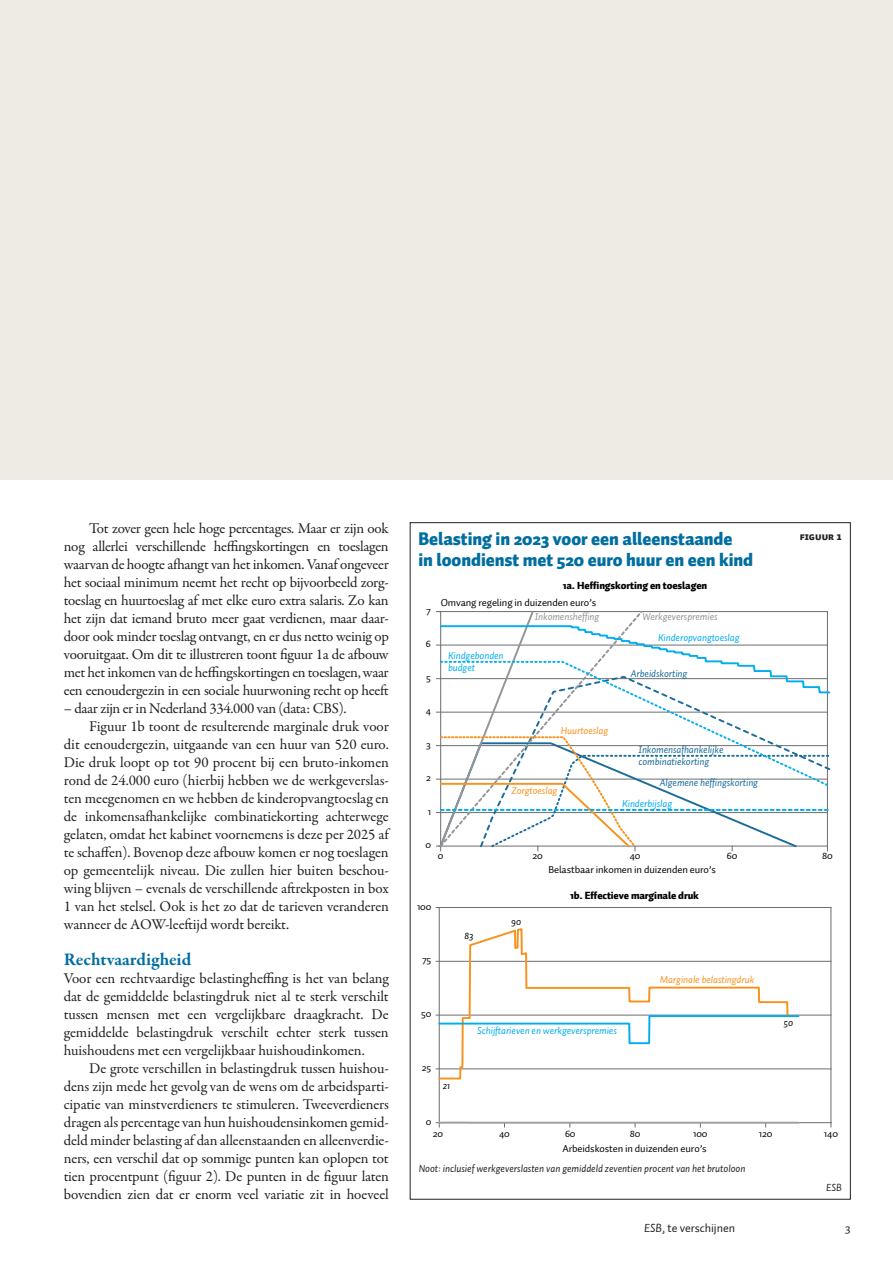
<style>
.page{position:relative;width:893px;height:1263px;background:#fff}
.page>*{position:absolute;margin:0;border:0;box-sizing:border-box;transform-origin:0 0}
.FIGUURKOP{font:900 18px "Auto 1";letter-spacing:-.005em;color:#006e9f}
.TUSSENKOP{font:700 18px "Garamond Premr Pro";color:#006e9f}
.PLAT_VervolgAlinea{font:15px/18px "Garamond Premr Pro";letter-spacing:-.015em;color:#231f20;text-align:justify}
.PLAT_EersteAlinea{font:15px/18px "Garamond Premr Pro";letter-spacing:-.005em;color:#231f20;text-align:justify}
.t1{font:12px "Auto 1";letter-spacing:-.005em;color:#231f20}
.BIJSCHRIFT{font:italic 10.5px "Auto 1";letter-spacing:-.005em;color:#231f20}
.FIGUURNUMMMER{font:10.5px "Auto 1 Black Sm Cp";color:#231f20}
.FIGUUR_BRONVERMELDIN{font:italic 10.5px "Auto 1";color:#231f20}
.t2{font:10.35px "Auto 1";letter-spacing:-.01em;color:#050504}
.t3{font:italic 10.35px/11.7px "Auto 1";letter-spacing:-.01em;color:#00aeef}
.t4{font:italic 10.35px/11.7px "Auto 1";letter-spacing:-.01em;color:#1a6c9b}
.t5{font:900 10.35px "Auto 1";letter-spacing:-.01em;color:#050504}
.t6{font:italic 10.35px "Auto 1";letter-spacing:-.01em;color:#f7931d}
.t7{font:italic 10.35px "Auto 1";letter-spacing:-.01em;color:#939598}
.t8{font:italic 10.35px "Auto 1";letter-spacing:-.01em;color:#050504}
.s1{font-style:italic}
</style>
<div class="page">
<svg style="left:437px;top:611px;width:394px;height:240px"></svg>
<hr style="left:439px;top:907px;width:1px;height:216px;background:#6c6d70">
<hr style="left:831px;top:907px;width:1px;height:216px;background:#6c6d70">
<hr style="left:436px;top:961px;width:395px;height:1px;background:#6c6d70">
<hr style="left:436px;top:1015px;width:395px;height:1px;background:#6c6d70">
<hr style="left:436px;top:1069px;width:395px;height:1px;background:#6c6d70">
<hr style="left:439px;top:1122px;width:392px;height:1px;background:#6c6d70">
<svg style="left:437px;top:926px;width:363px;height:154px"></svg>
<svg style="left:437px;top:1014px;width:363px;height:31px"></svg>
<svg style="left:436px;top:1121px;width:364px;height:6px"></svg>
<hr style="left:439px;top:907px;width:392px;height:1px;background:#6c6d70">
<div style="left:0;top:0;width:893px;height:479px;background:#edebe3"></div>
<p class="PLAT_VervolgAlinea" style="left:64px;top:520px;width:327px;text-indent:26px">Tot zover geen hele hoge percentages. Maar er zijn ook nog allerlei verschillende heffingskortingen en toeslagen waarvan de hoogte afhangt van het inkomen. Vanaf ongeveer het sociaal minimum neemt het recht op bijvoorbeeld zorg&shy;toeslag en huurtoeslag af met elke euro extra salaris. Zo kan het zijn dat iemand bruto meer gaat verdienen, maar daar&shy;door ook minder toeslag ontvangt, en er dus netto weinig op vooruitgaat. Om dit te illustreren toont figuur 1a de afbouw met het inkomen van de heffingskortingen en toeslagen, waar een eenoudergezin in een sociale huurwoning recht op heeft</p>
<p class="PLAT_VervolgAlinea" style="left:64px;top:700px;width:284px">– daar zijn er in Nederland 334.000 van (data: CBS).</p>
<p class="PLAT_VervolgAlinea" style="left:64px;top:718px;width:327px;text-indent:26px">Figuur 1b toont de resulterende marginale druk voor dit eenoudergezin, uitgaande van een huur van 520 euro.<br>Die druk loopt op tot 90 procent bij een bruto-inkomen rond de 24.000 euro (hierbij hebben we de werkgeverslas&shy;ten meegenomen en we hebben de kinderopvangtoeslag en de inkomensafhankelijke combinatiekorting achterwege gelaten, omdat het kabinet voornemens is deze per 2025 af te schaffen). Bovenop deze afbouw komen er nog toeslagen op gemeentelijk niveau. Die zullen hier buiten beschou&shy;wing blijven – evenals de verschillende aftrekposten in box 1 van het stelsel. Ook is het zo dat de tarieven veranderen wanneer de AOW-leeftijd wordt bereikt.</p>
<p class="TUSSENKOP" style="left:64px;top:948px;width:129px">Rechtvaardigheid</p>
<p class="PLAT_EersteAlinea" style="left:64px;top:970px;width:327px">Voor een rechtvaardige belastingheffing is het van belang dat de gemiddelde belastingdruk niet al te sterk verschilt tussen mensen met een vergelijkbare draagkracht. De gemiddelde belastingdruk verschilt echter sterk tussen huishoudens met een vergelijkbaar huishoudinkomen.</p>
<p class="PLAT_VervolgAlinea" style="left:64px;top:1060px;width:327px;text-indent:26px">De grote verschillen in belastingdruk tussen huishou&shy;dens zijn mede het gevolg van de wens om de arbeidsparti&shy;cipatie van minstverdieners te stimuleren. Tweeverdieners dragen als percentage van hun huishoudensinkomen gemid&shy;deld minder belasting af dan alleenstaanden en alleenverdie&shy;ners, een verschil dat op sommige punten kan oplopen tot tien procentpunt (figuur 2). De punten in de figuur laten bovendien zien dat er enorm veel variatie zit in hoeveel</p>
<p class="FIGUURKOP" style="left:419px;top:527px;width:316px">Belasting in 2023 voor een alleenstaande</p>
<p class="FIGUURKOP" style="left:419px;top:548px;width:336px">in loondienst met 520 euro huur en een kind</p>
<p class="t2" style="left:426px;top:604px;width:6px">7</p>
<p class="t2" style="left:426px;top:637px;width:7px">6</p>
<p class="t2" style="left:426px;top:671px;width:6px">5</p>
<p class="t5" style="left:563px;top:579px;width:146px">1a. Heffingskorting en toeslagen</p>
<p class="t2" style="left:441px;top:596px;width:157px">Omvang regeling in duizenden euro’s</p>
<p class="t3" style="left:448px;top:649px;width:57px">Kindgebonden budget</p>
<p class="t7" style="left:535px;top:610px;width:66px">Inkomensheffing</p>
<p class="t7" style="left:642px;top:610px;width:77px">Werkgeverspremies</p>
<p class="t3" style="left:658px;top:631px;width:83px">Kinderopvangtoeslag</p>
<p class="t4" style="left:630px;top:667px;width:58px">Arbeidskorting</p>
<p class="t2" style="left:426px;top:704px;width:7px">4</p>
<p class="t2" style="left:426px;top:738px;width:6px">3</p>
<p class="t2" style="left:426px;top:771px;width:6px">2</p>
<p class="t2" style="left:428px;top:805px;width:5px">1</p>
<p class="t6" style="left:561px;top:724px;width:49px">Huurtoeslag</p>
<p class="t6" style="left:512px;top:783px;width:47px">Zorgtoeslag</p>
<p class="t4" style="left:638px;top:744px;width:87px">Inkomensafhankelijke combinatiekorting</p>
<p class="t3" style="left:622px;top:797px;width:52px">Kinderbijslag</p>
<p class="t4" style="left:660px;top:777px;width:100px">Algemene heffingskorting</p>
<p class="t2" style="left:425px;top:838px;width:7px">0</p>
<p class="FIGUURNUMMMER" style="left:800px;top:530px;width:44px">FIGUUR 1</p>
<p class="t2" style="left:438px;top:849px;width:7px">0</p>
<p class="t2" style="left:417px;top:900px;width:16px">100</p>
<p class="t2" style="left:422px;top:953px;width:11px">75</p>
<p class="t2" style="left:421px;top:1007px;width:12px">50</p>
<p class="t2" style="left:422px;top:1061px;width:11px">25</p>
<p class="t8" style="left:443px;top:1078px;width:9px">21</p>
<p class="t2" style="left:426px;top:1115px;width:7px">0</p>
<p class="t2" style="left:532px;top:849px;width:12px">20</p>
<p class="t2" style="left:630px;top:849px;width:12px">40</p>
<p class="t2" style="left:727px;top:849px;width:12px">60</p>
<p class="t2" style="left:822px;top:849px;width:12px">80</p>
<p class="t2" style="left:548px;top:863px;width:169px">Belastbaar inkomen in duizenden euro’s</p>
<p class="t8" style="left:464px;top:928px;width:10px">83</p>
<p class="t8" style="left:511px;top:915px;width:11px">90</p>
<p class="t5" style="left:570px;top:888px;width:130px">1b. Effectieve marginale druk</p>
<p class="t6" style="left:660px;top:972px;width:96px">Marginale belastingdruk</p>
<p class="t3" style="left:477px;top:1024px;width:141px">Schijftarieven en werkgeverspremies</p>
<p class="t8" style="left:784px;top:1016px;width:11px">50</p>
<p class="t2" style="left:433px;top:1127px;width:12px">20</p>
<p class="t2" style="left:499px;top:1127px;width:12px">40</p>
<p class="t2" style="left:565px;top:1127px;width:12px">60</p>
<p class="t2" style="left:630px;top:1127px;width:12px">80</p>
<p class="t2" style="left:693px;top:1127px;width:16px">100</p>
<p class="t2" style="left:759px;top:1127px;width:15px">120</p>
<p class="t2" style="left:824px;top:1127px;width:16px">140</p>
<p class="t2" style="left:562px;top:1142px;width:146px">Arbeidskosten in duizenden euro’s</p>
<p class="BIJSCHRIFT" style="left:419px;top:1161px;width:328px">Noot: inclusief werkgeverslasten van gemiddeld zeventien procent van het brutoloon</p>
<p class="FIGUUR_BRONVERMELDIN" style="left:826px;top:1180px;width:17px">ESB</p>
<p class="t1" style="left:644px;top:1221px;width:92px"><span class="s1">ESB</span>, te verschijnen</p>
<p class="t1" style="left:845px;top:1221px;width:7px">3</p>
</div>
